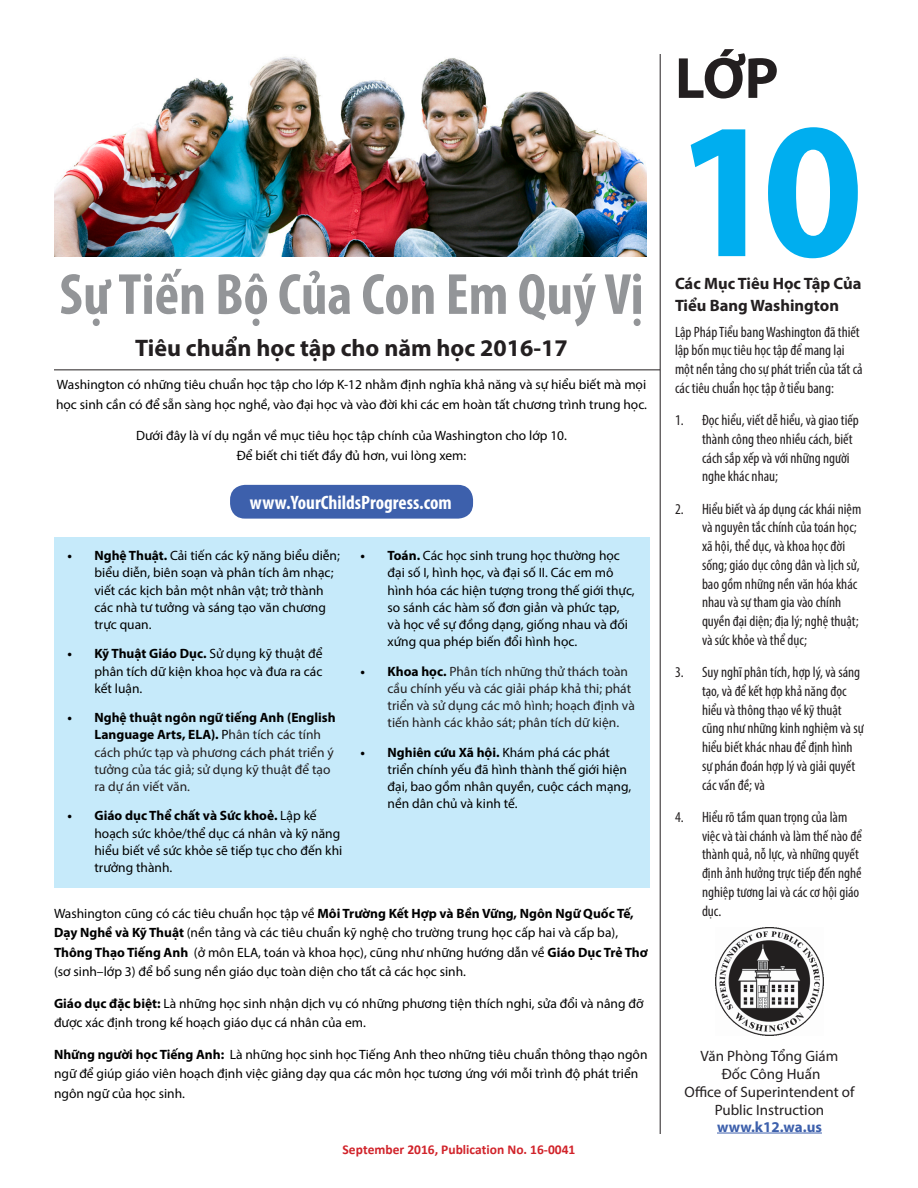
<style>
.page{position:relative;width:918px;height:1188px;background:#fff}
.page>*{position:absolute;margin:0;border:0;box-sizing:border-box;transform-origin:0 0}
.t1{font:700 195px "Myriad Pro";color:#00aeef;scale:.94 1}
.t2{font:700 condensed 58.5px "Myriad Pro";color:#939598}
.t3{font:700 58.5px "Myriad Pro";color:#231f20}
.t4{font:700 24px "Myriad Pro";color:#231f20}
.t5{font:700 condensed 19.5px "Myriad Pro";color:#fff}
.t6{font:700 16.5px "Myriad Pro";color:#231f20}
.t7{font:condensed 15px/18.8px "Myriad Pro";color:#231f20}
.t8{font:15px/18px "Myriad Pro";color:#231f20;text-align:center}
.t9{font:700 15px "Myriad Pro";color:#3d60ac}
.Main_text{font:13.5px/17.2px "Myriad Pro";color:#000}
.t10{font:13.5px/17.2px "Myriad Pro";color:#231f20}
.t11{font:700 13.5px "Calibri";color:#d1232a}
.s1{font-weight:700}
.s2{font-weight:700;color:#000}
.s3{color:#000}
</style>
<div class="page">
<img style="left:54px;top:56px;width:592px;height:200px">
<hr style="left:660px;top:54px;width:1px;height:1080px;background:#231f20">
<hr style="left:717px;top:1133px;width:105px;height:1px;background:#3d60ac">
<img style="left:716px;top:928px;width:108px;height:108px">
<hr style="left:54px;top:370px;width:606px;height:1px;background:#231f20">
<div style="left:54px;top:537px;width:595px;height:351px;background:#c6eafa"></div>
<div style="left:230px;top:485px;width:243px;height:34px;background:#3d60ac;border-radius:15px"></div>
<p class="t2" style="left:59px;top:258px;width:586px">Sự Tiến Bộ Của Con Em Quý Vị</p>
<p class="t4" style="left:135px;top:332px;width:434px">Tiêu chuẩn học tập cho năm học 2016-17</p>
<p class="Main_text" style="left:56px;top:375px;width:592px;line-height:19.5px">Washington có những tiêu chuẩn học tập cho lớp K-12 nhằm định nghĩa khả năng và sự hiểu biết mà mọi học sinh cần có để sẵn sàng học nghề, vào đại học và vào đời khi các em hoàn tất chương trình trung học.</p>
<p class="Main_text" style="left:136px;top:426px;width:432px;line-height:19.5px;text-align:center">Dưới đây là ví dụ ngắn về mục tiêu học tập chính của Washington cho lớp 10.<br>Để biết chi tiết đầy đủ hơn, vui lòng xem:</p>
<p class="t5" style="left:250px;top:490px;width:203px">www.YourChildsProgress.com</p>
<p class="Main_text" style="left:94px;top:547px;width:247px;text-indent:-27px"><span class="s1">• Nghệ Thuật.</span> Cải tiến các kỹ năng biểu diễn; biểu diễn, biên soạn và phân tích âm nhạc; viết các kịch bản một nhân vật; trở thành các nhà tư tưởng và sáng tạo văn chương trực quan.</p>
<p class="Main_text" style="left:94px;top:645px;width:230px;text-align:justify;text-indent:-27px"><span class="s1">• Kỹ Thuật Giáo Dục.</span> Sử dụng kỹ thuật để phân tích dữ kiện khoa học và đưa ra các kết luận.</p>
<p class="t10" style="left:94px;top:709px;width:243px;text-indent:-27px"><span class="s2">• Nghệ thuật ngôn ngữ tiếng Anh (English Language Arts, ELA).</span> <span class="s3">P</span>hân tích các tính cách phức tạp và phương cách phát triển ý tưởng của tác giả; sử dụng kỹ thuật để tạo ra dự án viết văn.</p>
<p class="Main_text" style="left:94px;top:807px;width:249px;text-indent:-27px"><span class="s1">• Giáo dục Thể chất và Sức khoẻ.</span> Lập kế hoạch sức khỏe/thể dục cá nhân và kỹ năng hiểu biết về sức khỏe sẽ tiếp tục cho đến khi trưởng thành.</p>
<p class="Main_text" style="left:388px;top:547px;width:249px;text-indent:-27px"><span class="s1">• Toán.</span> Các học sinh trung học thường học đại số I, hình học, và đại số II. Các em mô hình hóa các hiện tượng trong thế giới thực, so sánh các hàm số đơn giản và phức tạp, và học về sự đồng dạng, giống nhau và đối xứng qua phép biến đổi hình học.</p>
<p class="t10" style="left:388px;top:662px;width:249px;text-indent:-27px"><span class="s2">• Khoa học.</span> Phân tích những thử thách toàn cầu chính yếu và các giải pháp khả thi; phát triển và sử dụng các mô hình; hoạch định và tiến hành các khảo sát; phân tích dữ kiện.</p>
<p class="Main_text" style="left:388px;top:743px;width:245px;text-indent:-27px"><span class="s1">• Nghiên cứu Xã hội.</span> Khám phá các phát triển chính yếu đã hình thành thế giới hiện đại, bao gồm nhân quyền, cuộc cách mạng, nền dân chủ và kinh tế.</p>
<p class="Main_text" style="left:54px;top:903px;width:595px;line-height:19.5px">Washington cũng có các tiêu chuẩn học tập về <span class="s1">Môi Trường Kết Hợp và Bền Vững, Ngôn Ngữ Quốc Tế, Dạy Nghề và Kỹ Thuật</span> (nền tảng và các tiêu chuẩn kỹ nghệ cho trường trung học cấp hai và cấp ba), <span class="s1">Thông Thạo Tiếng Anh</span> (ở môn ELA, toán và khoa học), cũng như những hướng dẫn về <span class="s1">Giáo Dục Trẻ Thơ </span>(sơ sinh–lớp 3) để bổ sung nền giáo dục toàn diện cho tất cả các học sinh.</p>
<p class="Main_text" style="left:54px;top:993px;width:591px;line-height:19.5px"><span class="s1">Giáo dục đặc biệt:</span> Là những học sinh nhận dịch vụ có những phương tiện thích nghi, sửa đổi và nâng đỡ được xác định trong kế hoạch giáo dục cá nhân của em.</p>
<p class="Main_text" style="left:54px;top:1044px;width:595px;line-height:19.5px"><span class="s1">Những người học Tiếng Anh:</span> Là những học sinh học Tiếng Anh theo những tiêu chuẩn thông thạo ngôn ngữ để giúp giáo viên hoạch định việc giảng dạy qua các môn học tương ứng với mỗi trình độ phát triển ngôn ngữ của học sinh.</p>
<p class="t11" style="left:343px;top:1140px;width:234px">September 2016, Publication No. 16-0041</p>
<p class="t3" style="left:675px;top:40px;width:105px">LỚP</p>
<p class="t1" style="left:675px;top:63px;width:202px">10</p>
<p class="t6" style="left:675px;top:295px;width:166px">Tiểu Bang Washington</p>
<p class="t7" style="left:675px;top:322px;width:189px">Lập Pháp Tiểu bang Washington đã thiết lập bốn mục tiêu học tập để mang lại một nền tảng cho sự phát triển của tất cả các tiêu chuẩn học tập ở tiểu bang:</p>
<p class="t7" style="left:702px;top:411px;width:158px;text-indent:-27px">1. Đọc hiểu, viết dễ hiểu, và giao tiếp thành công theo nhiều cách, biết cách sắp xếp và với những người nghe khác nhau;</p>
<p class="t7" style="left:702px;top:499px;width:161px;text-indent:-27px">2. Hiểu biết và áp dụng các khái niệm và nguyên tắc chính của toán học; xã hội, thể dục, và khoa học đời sống; giáo dục công dân và lịch sử, bao gồm những nền văn hóa khác nhau và sự tham gia vào chính quyền đại diện; địa lý; nghệ thuật; và sức khỏe và thể dục;</p>
<p class="t7" style="left:702px;top:663px;width:163px;text-indent:-27px">3. Suy nghĩ phân tích, hợp lý, và sáng tạo, và để kết hợp khả năng đọc hiểu và thông thạo về kỹ thuật cũng như những kinh nghiệm và sự hiểu biết khác nhau để định hình sự phán đoán hợp lý và giải quyết các vấn đề; và</p>
<p class="t7" style="left:702px;top:807px;width:161px;text-indent:-27px">4. Hiểu rõ tầm quan trọng của làm việc và tài chánh và làm thế nào để thành quả, nỗ lực, và những quyết định ảnh hưởng trực tiếp đến nghề nghiệp tương lai và các cơ hội giáo dục.</p>
<p class="t6" style="left:675px;top:273px;width:188px">Các Mục Tiêu Học Tập Của</p>
<p class="t8" style="left:701px;top:1047px;width:139px">Văn Phòng Tổng Giám<br>Đốc Công Huấn</p>
<p class="t8" style="left:684px;top:1083px;width:172px">Office of Superintendent of<br>Public Instruction</p>
<p class="t9" style="left:717px;top:1117px;width:106px">www.k12.wa.us</p>
</div>
